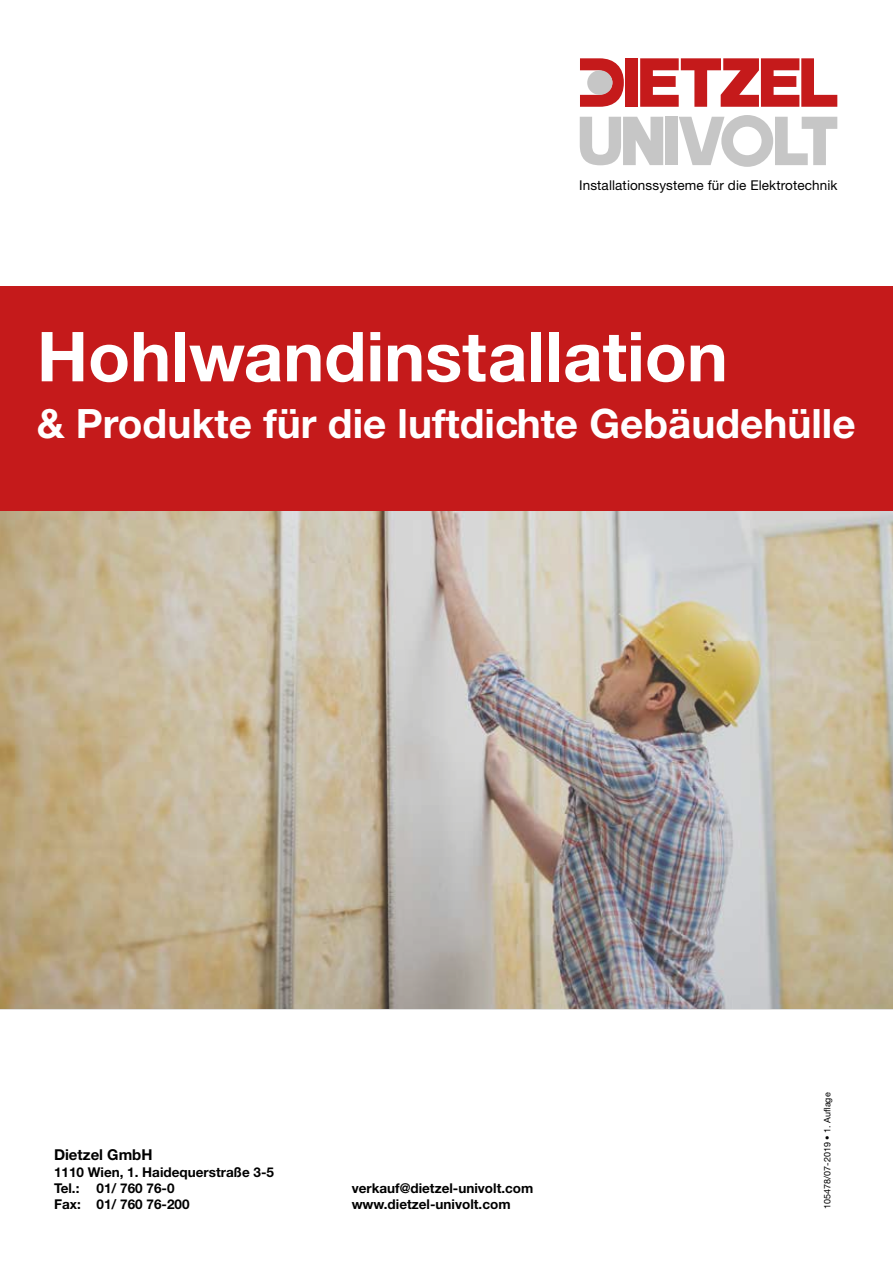
<style>
.page{position:relative;width:893px;height:1263px;background:#fff}
.page>*{position:absolute;margin:0;border:0;box-sizing:border-box;transform-origin:0 0}
.t1{font:700 69px "Helvetica Neue CE";color:#fff}
.t2{font:700 40.5px "Helvetica Neue CE";color:#fff}
.t3{font:700 15px "Helvetica Neue";color:#000}
.t4{font:700 13.5px/16.2px "Helvetica Neue";color:#000}
.t5{font:13.5px "Helvetica Neue";letter-spacing:.01em;color:#000}
.t6{font:9px "Helvetica Neue";color:#000}
</style>
<div class="page">
<div style="left:626px;top:58px;width:12px;height:49px;background:#c51a1b"></div>
<div style="left:665px;top:117px;width:12px;height:48px;background:#c6c6c6"></div>
<svg style="left:580px;top:117px;width:83px;height:48px"></svg>
<svg style="left:580px;top:58px;width:44px;height:49px"></svg>
<div style="left:587px;top:70px;width:25px;height:25px;background:#c6c6c6;border-radius:50%"></div>
<svg style="left:640px;top:58px;width:197px;height:49px"></svg>
<svg style="left:679px;top:115px;width:158px;height:52px"></svg>
<img style="left:0;top:510px;width:893px;height:499px">
<div style="left:0;top:286px;width:893px;height:224px;background:#c51a1b"></div>
<p class="t5" style="left:579px;top:177px;width:260px">Installationssysteme für die Elektrotechnik</p>
<h1 class="t1" style="left:37px;top:314px;width:692px">Hohlwandinstallation</h1>
<h2 class="t2" style="left:37px;top:398px;width:820px">&amp; Produkte für die luftdichte Gebäudehülle</h2>
<p class="t3" style="left:54px;top:1146px;width:100px">Dietzel GmbH</p>
<p class="t4" style="left:54px;top:1163px;width:222px">1110 Wien, 1. Haidequerstraße 3-5<br>Tel.:</p>
<p class="t4" style="left:54px;top:1179px;width:137px;text-indent:43px">01/ 760 76-0<br>Fax: 01/ 760 76-200</p>
<p class="t4" style="left:352px;top:1179px;width:183px">verkauf@dietzel-univolt.com www.dietzel-univolt.com</p>
<p class="t6" style="left:822px;top:1209px;width:118px;rotate:-90deg">105478/07-2019 • 1. Auflage</p>
</div>
